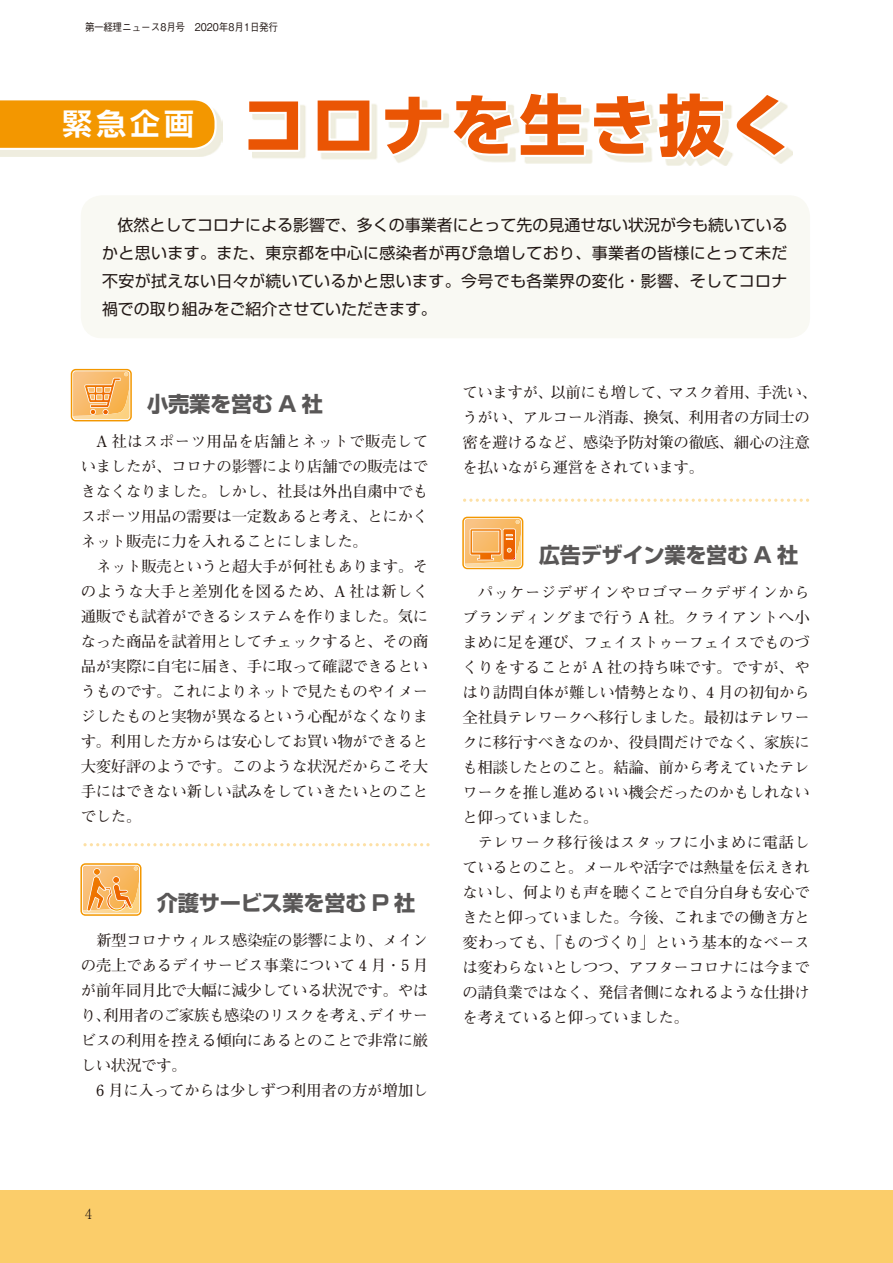
<style>
.page{position:relative;width:893px;height:1263px;background:#fff}
.page>*{position:absolute;margin:0;border:0;box-sizing:border-box;transform-origin:0 0}
.t1{font:700 66.9px "UD Shin Go Pro";letter-spacing:.04em;color:#ea5504}
.t2{font:700 29.7px "Shin Go Pro De";color:#fff}
.t3{font:700 21.3px "Shin Go Pro";letter-spacing:-.015em;color:#595757}
.t4{font:15.9px/28.2px "Shin Go Pro";letter-spacing:.025em;color:#221815;text-align:justify}
.t5{font:700 15.45px/25px "Futo Min A101 Pro";letter-spacing:-.02em;color:#221815;text-align:justify}
.t6{font:300 13.8px "Ryumin Pro";color:#221815}
.t7{font:500 10.65px "Gothic BBB Pro";color:#221815;scale:.9 1}
</style>
<div class="page">
<div style="left:0;top:1191px;width:893px;height:72px;background:#fbcd6a"></div>
<div style="left:81px;top:195px;width:729px;height:143px;background:#f9f9f3;border-radius:21px"></div>
<img style="left:252px;top:104px;width:541px;height:61px">
<svg style="left:252px;top:104px;width:50px;height:50px"></svg>
<svg style="left:313px;top:104px;width:61px;height:51px"></svg>
<svg style="left:380px;top:97px;width:411px;height:66px"></svg>
<svg style="left:83px;top:843px;width:347px;height:3px"></svg>
<svg style="left:463px;top:499px;width:346px;height:3px"></svg>
<img style="left:0;top:112px;width:223px;height:44px">
<svg style="left:0;top:100px;width:217px;height:50px;background:#f39e13"></svg>
<svg style="left:80px;top:863px;width:61px;height:53px;background:#f7b96b"></svg>
<svg style="left:462px;top:517px;width:61px;height:52px;background:#f6b76a"></svg>
<svg style="left:71px;top:369px;width:61px;height:52px;background:#f7bc6e"></svg>
<p class="t7" style="left:85px;top:18px;width:216px">第一経理ニュース8月号　2020年8月1日発行</p>
<h2 class="t2" style="left:63px;top:100px;width:133px">緊急企画</h2>
<h1 class="t1" style="left:240px;top:71px;width:556px">コロナを生き抜く</h1>
<p class="t4" style="left:102px;top:208px;width:687px;text-indent:15px">依然としてコロナによる影響で、多くの事業者にとって先の見通せない状況が今も続いているかと思います。また、東京都を中心に感染者が再び急増しており、事業者の皆様にとって未だ不安が拭えない日々が続いているかと思います。今号でも各業界の変化・影響、そしてコロナ禍での取り組みをご紹介させていただきます。</p>
<h3 class="t3" style="left:147px;top:386px;width:177px">小売業を営む A 社</h3>
<p class="t5" style="left:81px;top:427px;width:349px;text-indent:15px">A 社はスポーツ用品を店舗とネットで販売していましたが、コロナの影響により店舗での販売はできなくなりました。しかし、社長は外出自粛中でもスポーツ用品の需要は一定数あると考え、とにかくネット販売に力を入れることにしました。</p>
<p class="t5" style="left:81px;top:551px;width:349px;text-indent:15px">ネット販売というと超大手が何社もあります。そのような大手と差別化を図るため、A 社は新しく通販でも試着ができるシステムを作りました。気になった商品を試着用としてチェックすると、その商品が実際に自宅に届き、手に取って確認できるというものです。これによりネットで見たものやイメージしたものと実物が異なるという心配がなくなります。利用した方からは安心してお買い物ができると大変好評のようです。このような状況だからこそ大手にはできない新しい試みをしていきたいとのことでした。</p>
<h3 class="t3" style="left:157px;top:886px;width:260px">介護サービス業を営む P 社</h3>
<p class="t5" style="left:81px;top:926px;width:349px;text-indent:15px">新型コロナウィルス感染症の影響により、メインの売上であるデイサービス事業について 4 月・5 月が前年同月比で大幅に減少している状況です。やはり、利用者のご家族も感染のリスクを考え、デイサービスの利用を控える傾向にあるとのことで非常に厳しい状況です。</p>
<p class="t5" style="left:96px;top:1076px;width:334px">6 月に入ってからは少しずつ利用者の方が増加し</p>
<p class="t5" style="left:462px;top:377px;width:357px;text-align:left">ていますが、以前にも増して、マスク着用、手洗い、うがい、アルコール消毒、換気、利用者の方同士の密を避けるなど、感染予防対策の徹底、細心の注意を払いながら運営をされています。</p>
<h3 class="t3" style="left:539px;top:537px;width:261px">広告デザイン業を営む A 社</h3>
<p class="t5" style="left:462px;top:577px;width:349px;text-indent:15px">パッケージデザインやロゴマークデザインからブランディングまで行う A 社。クライアントへ小まめに足を運び、フェイストゥーフェイスでものづくりをすることが A 社の持ち味です。ですが、やはり訪問自体が難しい情勢となり、4 月の初旬から全社員テレワークへ移行しました。最初はテレワークに移行すべきなのか、役員間だけでなく、家族にも相談したとのこと。結論、前から考えていたテレワークを推し進めるいい機会だったのかもしれないと仰っていました。</p>
<p class="t5" style="left:462px;top:827px;width:349px;text-indent:15px">テレワーク移行後はスタッフに小まめに電話しているとのこと。メールや活字では熱量を伝えきれないし、何よりも声を聴くことで自分自身も安心できたと仰っていました。今後、これまでの働き方と変わっても、「ものづくり」という基本的なベースは変わらないとしつつ、アフターコロナには今までの請負業ではなく、発信者側になれるような仕掛けを考えていると仰っていました。</p>
<p class="t6" style="left:85px;top:1203px;width:8px">4</p>
</div>
